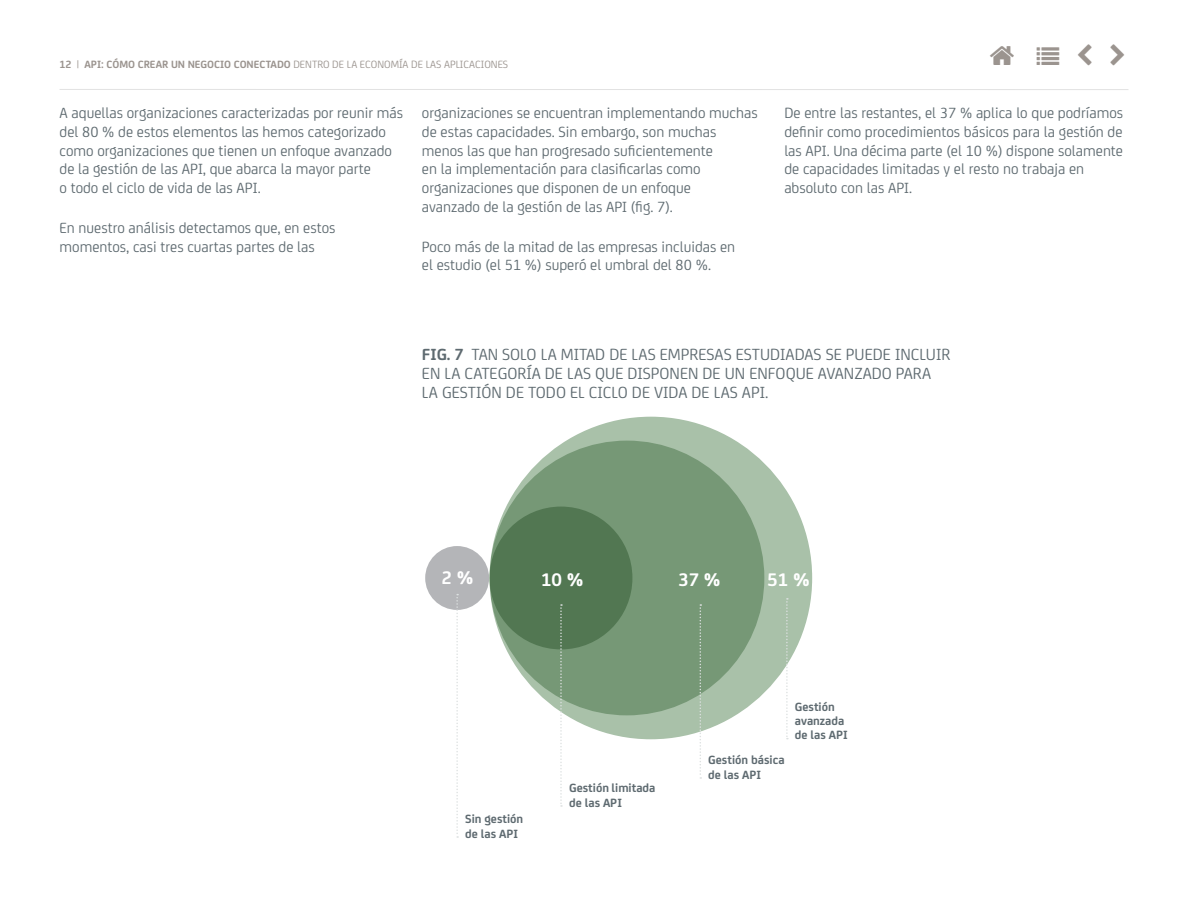
<style>
.page{position:relative;width:1188px;height:918px;background:#fff}
.page>*{position:absolute;margin:0;border:0;box-sizing:border-box;transform-origin:0 0}
.t1{font:700 19.5px "CA Sans";color:#fff}
.t2{font:17.25px/18.8px "CA Sans";color:#5e6a70}
.t3{font:15.75px/18.8px "CA Sans";color:#5e6a70}
.t4{font:700 12.75px/14.2px "CA Sans";color:#5e6a70}
.t5{font:11.25px "CA Sans";color:#9b948f}
.s1{font-weight:700}
</style>
<div class="page">
<hr style="left:60px;top:89px;width:1068px;height:1px;background:#e2e2e2">
<div style="left:490px;top:417px;width:322px;height:322px;background:#a9c1a9;border-radius:161px"></div>
<div style="left:490px;top:441px;width:274px;height:274px;background:#769876;border-radius:137px"></div>
<div style="left:490px;top:507px;width:142px;height:142px;background:#527752;border-radius:71px"></div>
<div style="left:425px;top:546px;width:64px;height:64px;background:#b4b5b8;border-radius:32px"></div>
<svg style="left:456px;top:594px;width:2px;height:244px"></svg>
<svg style="left:560px;top:604px;width:2px;height:203px"></svg>
<svg style="left:700px;top:604px;width:1px;height:175px"></svg>
<svg style="left:786px;top:598px;width:2px;height:141px"></svg>
<p class="t5" style="left:60px;top:56px;width:450px"><span class="s1">12</span> | <span class="s1">API: CÓMO CREAR UN NEGOCIO CONECTADO</span> DENTRO DE LA ECONOMÍA DE LAS APLICACIONES</p>
<p class="t3" style="left:60px;top:103px;width:345px">A aquellas organizaciones caracterizadas por reunir más del 80 % de estos elementos las hemos categorizado como organizaciones que tienen un enfoque avanzado de la gestión de las API, que abarca la mayor parte<br>o todo el ciclo de vida de las API.</p>
<p class="t3" style="left:60px;top:217px;width:277px">En nuestro análisis detectamos que, en estos momentos, casi tres cuartas partes de las</p>
<p class="t3" style="left:422px;top:103px;width:337px">organizaciones se encuentran implementando muchas de estas capacidades. Sin embargo, son muchas menos las que han progresado suficientemente<br>en la implementación para clasificarlas como organizaciones que disponen de un enfoque<br>avanzado de la gestión de las API (fig. 7).</p>
<p class="t3" style="left:422px;top:236px;width:315px">Poco más de la mitad de las empresas incluidas en el estudio (el 51 %) superó el umbral del 80 %.</p>
<p class="t3" style="left:784px;top:103px;width:340px">De entre las restantes, el 37 % aplica lo que podríamos definir como procedimientos básicos para la gestión de las API. Una décima parte (el 10 %) dispone solamente de capacidades limitadas y el resto no trabaja en absoluto con las API.</p>
<p class="t2" style="left:422px;top:344px;width:530px"><span class="s1">FIG. 7</span> TAN SOLO LA MITAD DE LAS EMPRESAS ESTUDIADAS SE PUEDE INCLUIR<br>EN LA CATEGORÍA DE LAS QUE DISPONEN DE UN ENFOQUE AVANZADO PARA<br>LA GESTIÓN DE TODO EL CICLO DE VIDA DE LAS API.</p>
<p class="t1" style="left:442px;top:563px;width:34px">2 %</p>
<p class="t1" style="left:541px;top:565px;width:44px">10 %</p>
<p class="t1" style="left:678px;top:565px;width:44px">37 %</p>
<p class="t1" style="left:767px;top:565px;width:44px">51 %</p>
<p class="t4" style="left:465px;top:811px;width:60px">Sin gestión de las API</p>
<p class="t4" style="left:569px;top:780px;width:88px">Gestión limitada de las API</p>
<p class="t4" style="left:708px;top:752px;width:78px">Gestión básica de las API</p>
<p class="t4" style="left:795px;top:699px;width:54px">Gestión avanzada de las API</p>
</div>
